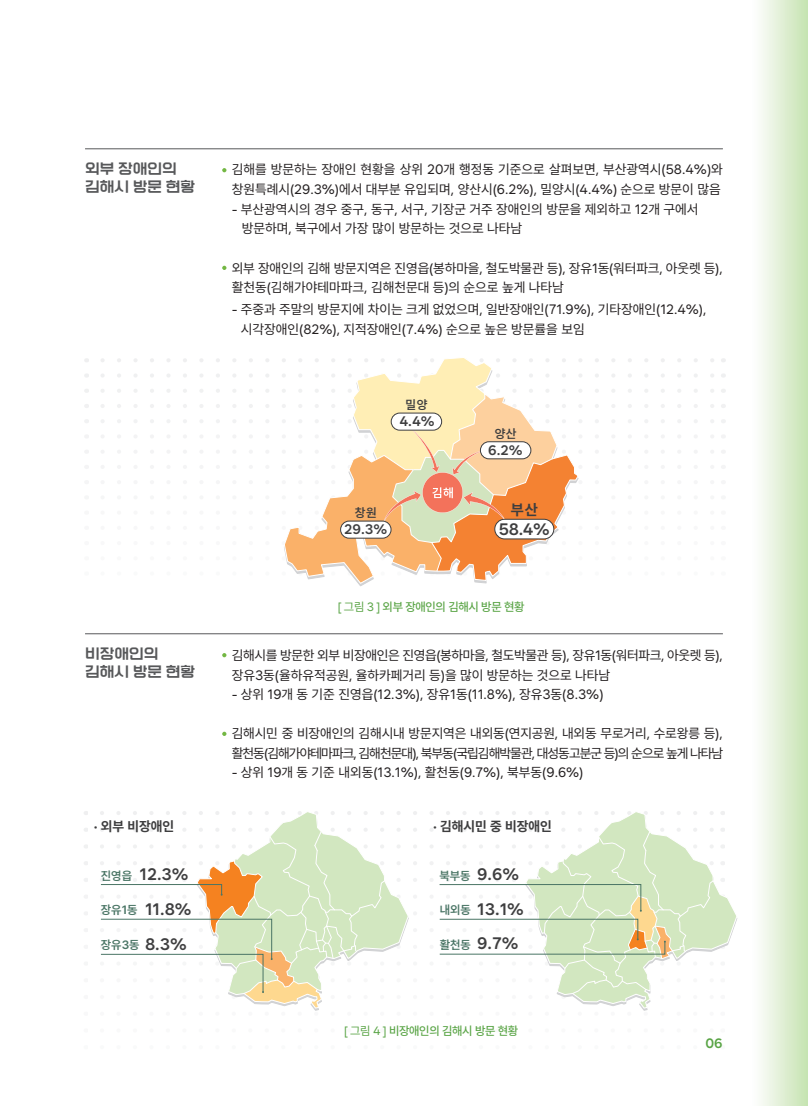
<style>
.page{position:relative;width:808px;height:1106px;background:#fff}
.page>*{position:absolute;margin:0;border:0;box-sizing:border-box;transform-origin:0 0}
.t1{font:600 16.5px/34.7px "Wanted Sans";color:#3e3e3f}
.t2{font:700 15px "Wanted Sans";color:#3e3e3f}
.t3{font:14.25px/17.1px "KIMM Bold";color:#57585a}
.t4{font:600 13.65px "Wanted Sans";color:#3e3e3f}
.t5{font:13.5px/19.5px "Wanted Sans";color:#231f20}
.t6{font:13.5px/19.5px "Wanted Sans";letter-spacing:-.065em;color:#231f20}
.t7{font:13.5px/19.5px "Wanted Sans";letter-spacing:-.025em;color:#231f20}
.t8{font:700 13.5px "Wanted Sans";color:#3e3e3f}
.t9{font:600 13.5px "Wanted Sans";color:#59a445}
.t10{font:12.3px "Pretendard Variable";color:#3e3e3f}
.t11{font:500 12px "Wanted Sans";letter-spacing:-.025em;color:#59a445}
.t12{font:12px "Pretendard Variable";color:#4a7565}
.s1{font-weight:400}
.s2{font-family:"Pretendard Variable";font-weight:400;font-size:12px;color:#4a7565}
.s3{font-family:"Wanted Sans";font-weight:600;font-size:16.5px;color:#3e3e3f}
</style>
<div class="page">
<svg style="left:222px;top:168px;width:4px;height:4px"></svg>
<svg style="left:222px;top:266px;width:4px;height:4px"></svg>
<hr style="left:85px;top:148px;width:638px;height:1px;background:#57585a">
<svg style="left:222px;top:653px;width:4px;height:4px"></svg>
<svg style="left:222px;top:731px;width:4px;height:5px"></svg>
<hr style="left:85px;top:633px;width:638px;height:1px;background:#57585a">
<div style="left:751px;top:0;width:57px;height:1106px;background:linear-gradient(to right,#fff,#c6e3b1)"></div>
<svg style="left:102px;top:358px;width:612px;height:228px"></svg>
<div style="left:480px;top:442px;width:51px;height:17px;background:#fff;border-radius:9px"></div>
<div style="left:480px;top:441px;width:51px;height:18px;border:1px solid #3e3e3f;border-radius:9px"></div>
<div style="left:391px;top:413px;width:51px;height:17px;background:#fff;border-radius:9px"></div>
<div style="left:391px;top:413px;width:51px;height:17px;border:1px solid #3e3e3f;border-radius:9px"></div>
<div style="left:341px;top:521px;width:50px;height:17px;background:#fff;border-radius:9px"></div>
<div style="left:340px;top:521px;width:51px;height:17px;border:1px solid #3e3e3f;border-radius:9px"></div>
<svg style="left:101px;top:811px;width:636px;height:200px"></svg>
<p class="t3" style="left:85px;top:160px;width:112px">외부 장애인의 김해시 방문 현황</p>
<p class="t5" style="left:232px;top:160px;width:493px">김해를 방문하는 장애인 현황을 상위 20개 행정동 기준으로 살펴보면, 부산광역시(58.4%)와 창원특례시(29.3%)에서 대부분 유입되며, 양산시(6.2%), 밀양시(4.4%) 순으로 방문이 많음</p>
<p class="t5" style="left:242px;top:199px;width:458px;text-indent:-10px">- 부산광역시의 경우 중구, 동구, 서구, 기장군 거주 장애인의 방문을 제외하고 12개 구에서 방문하며, 북구에서 가장 많이 방문하는 것으로 나타남</p>
<p class="t5" style="left:232px;top:258px;width:492px">외부 장애인의 김해 방문지역은 진영읍(봉하마을, 철도박물관 등), 장유1동(워터파크, 아웃렛 등), 활천동(김해가야테마파크, 김해천문대 등)의 순으로 높게 나타남</p>
<p class="t5" style="left:241px;top:299px;width:467px;text-indent:-9px">- 주중과 주말의 방문지에 차이는 크게 없었으며, 일반장애인(71.9%), 기타장애인(12.4%), 시각장애인(82%), 지적장애인(7.4%) 순으로 높은 방문률을 보임</p>
<p class="t10" style="left:405px;top:396px;width:23px">밀양</p>
<p class="t4" style="left:399px;top:412px;width:37px">4.4%</p>
<p class="t10" style="left:355px;top:504px;width:23px">창원</p>
<p class="t4" style="left:344px;top:520px;width:44px">29.3%</p>
<p class="t10" style="left:495px;top:424px;width:23px">양산</p>
<p class="t4" style="left:488px;top:441px;width:36px">6.2%</p>
<p class="t2" style="left:511px;top:499px;width:28px">부산</p>
<p class="t1" style="left:499px;top:511px;width:52px">58.4%</p>
<p class="t11" style="left:338px;top:599px;width:188px"><span class="s1">[ 그림 3 ]</span> 외부 장애인의 김해시 방문 현황</p>
<p class="t3" style="left:85px;top:645px;width:112px">비장애인의 김해시 방문 현황</p>
<p class="t7" style="left:232px;top:645px;width:492px">김해시를 방문한 외부 비장애인은 진영읍(봉하마을, 철도박물관 등), 장유1동(워터파크, 아웃렛 등), 장유3동(율하유적공원, 율하카페거리 등)을 많이 방문하는 것으로 나타남</p>
<p class="t5" style="left:232px;top:684px;width:373px">- 상위 19개 동 기준 진영읍(12.3%), 장유1동(11.8%), 장유3동(8.3%)</p>
<p class="t6" style="left:232px;top:723px;width:493px">김해시민 중 비장애인의 김해시내 방문지역은 내외동(연지공원, 내외동 무로거리, 수로왕릉 등), 활천동(김해가야테마파크, 김해천문대), 북부동(국립김해박물관, 대성동고분군 등)의 순으로 높게 나타남</p>
<p class="t5" style="left:232px;top:762px;width:353px">- 상위 19개 동 기준 내외동(13.1%), 활천동(9.7%), 북부동(9.6%)</p>
<p class="t8" style="left:94px;top:817px;width:82px">· 외부 비장애인</p>
<p class="t8" style="left:433px;top:817px;width:120px">· 김해시민 중 비장애인</p>
<p class="t1" style="left:101px;top:856px;width:92px"><span class="s2">진영읍</span> 12.3% <span class="s2">장유1동</span> 11.8%</p>
<p class="t12" style="left:101px;top:936px;width:87px">장유3동 <span class="s3">8.3%</span></p>
<p class="t1" style="left:439px;top:857px;width:81px"><span class="s2">북부동</span> 9.6%</p>
<p class="t1" style="left:440px;top:891px;width:86px"><span class="s2">내외동</span> 13.1% <span class="s2">활천동</span> 9.7%</p>
<p class="t11" style="left:344px;top:1022px;width:176px"><span class="s1">[ 그림 4 ]</span> 비장애인의 김해시 방문 현황</p>
<p class="t9" style="left:705px;top:1034px;width:19px">06</p>
</div>
